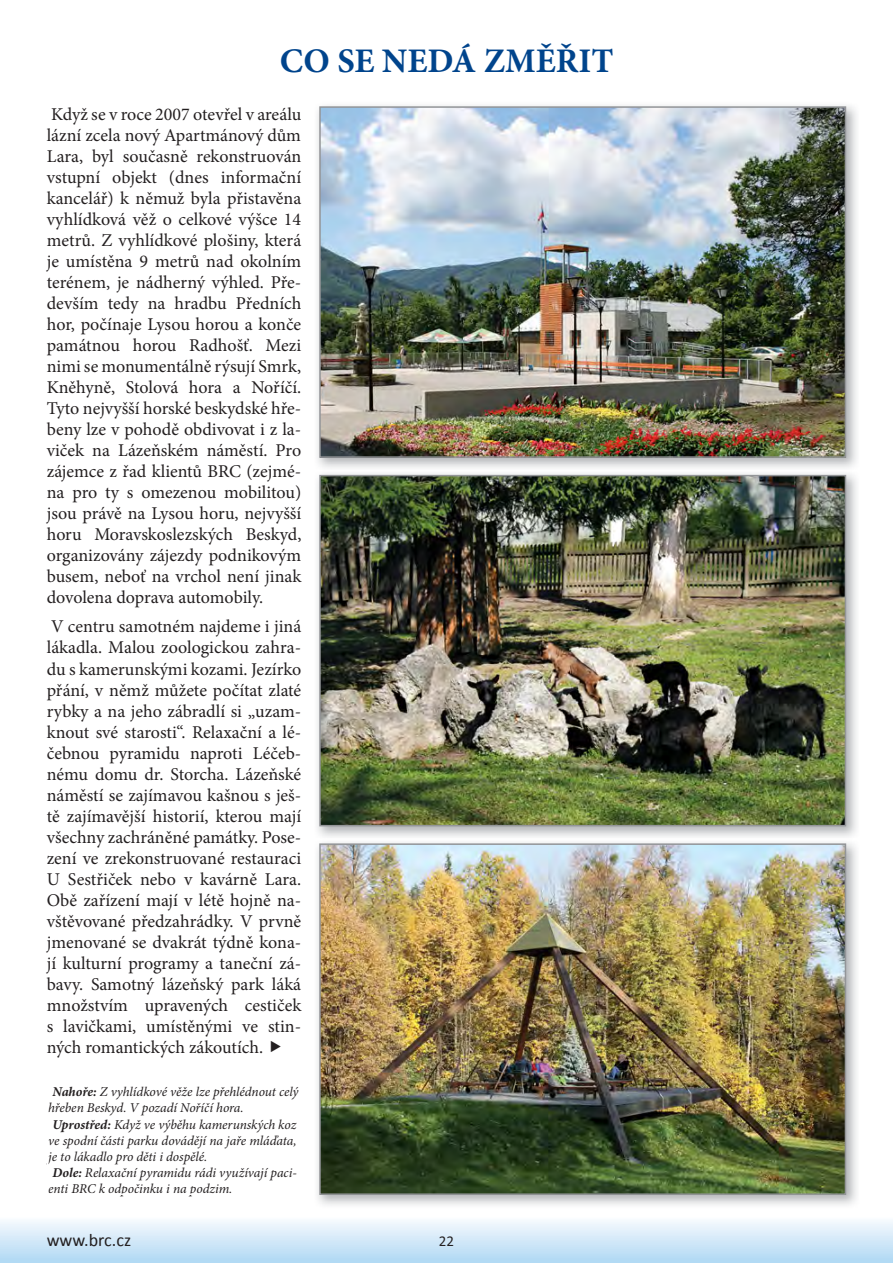
<style>
.page{position:relative;width:893px;height:1263px;background:#fff}
.page>*{position:absolute;margin:0;border:0;box-sizing:border-box;transform-origin:0 0}
.t1{font:700 34.5px "Minion Pro";color:#00448c}
.t2{font:18px/21px "Minion Pro";color:#231f20;text-align:justify}
.t3{font:18px "Calibri";color:#231f20}
.t4{font:italic 13.5px "Minion Pro";letter-spacing:-.005em;color:#231f20}
.s1{font-weight:700}
</style>
<div class="page">
<div style="left:0;top:1216px;width:893px;height:47px;background:linear-gradient(to bottom,#fcfcfe,#aed7f3)"></div>
<img style="left:317px;top:105px;width:540px;height:1100px">
<img style="left:322px;top:109px;width:521px;height:346px">
<div style="left:319px;top:106px;width:527px;height:352px;border:2px solid #939598"></div>
<img style="left:317px;top:470px;width:540px;height:1px">
<img style="left:322px;top:478px;width:521px;height:345px">
<div style="left:319px;top:475px;width:527px;height:351px;border:2px solid #939598"></div>
<img style="left:317px;top:839px;width:540px;height:1px">
<img style="left:322px;top:846px;width:521px;height:346px">
<div style="left:319px;top:843px;width:527px;height:352px;border:2px solid #939598"></div>
<svg style="left:440px;top:1236px;width:13px;height:10px"></svg>
<h1 class="t1" style="left:280px;top:47px;width:335px">CO SE NEDÁ ZMĚŘIT</h1>
<p class="t2" style="left:47px;top:105px;width:256px">Když se v roce 2007 otevřel v areálu lázní zcela nový Apartmánový dům Lara, byl současně rekonstruován vstupní objekt (dnes informační kancelář) k němuž byla přistavěna vyhlídková věž o celkové výšce 14 metrů. Z vyhlídkové plošiny, která je umístěna 9 metrů nad okolním terénem, je nádherný výhled. Pře&shy;devším tedy na hradbu Předních hor, počínaje Lysou horou a konče památnou horou Radhošť. Mezi nimi se monumentálně rýsují Smrk, Kněhyně, Stolová hora a Noříčí.<br>Tyto nejvyšší horské beskydské hře&shy;beny lze v pohodě obdivovat i z la&shy;viček na Lázeňském náměstí. Pro zájemce z řad klientů BRC (zejmé&shy;na pro ty s omezenou mobilitou) jsou právě na Lysou horu, nejvyšší horu Moravskoslezských Beskyd, organizovány zájezdy podnikovým busem, neboť na vrchol není jinak dovolena doprava automobily.</p>
<p class="t2" style="left:47px;top:618px;width:256px">V centru samotném najdeme i jiná lákadla. Malou zoologickou zahra&shy;du s kamerunskými kozami. Jezírko přání, v němž můžete počítat zlaté rybky a na jeho zábradlí si „uzam&shy;knout své starosti“. Relaxační a lé&shy;čebnou pyramidu naproti Léčeb&shy;nému domu dr. Storcha. Lázeňské náměstí se zajímavou kašnou s ješ&shy;tě zajímavější historií, kterou mají všechny zachráněné památky. Pose&shy;zení ve zrekonstruované restauraci U Sestřiček nebo v kavárně Lara.<br>Obě zařízení mají v létě hojně na&shy;vštěvované předzahrádky. V prvně jmenované se dvakrát týdně kona&shy;jí kulturní programy a taneční zá&shy;bavy. Samotný lázeňský park láká množstvím upravených cestiček s lavičkami, umístěnými ve stin&shy;ných romantických zákoutích.</p>
<p class="t4" style="left:53px;top:1086px;width:247px"><span class="s1">Nahoře:</span> Z vyhlídkové věže lze přehlédnout celý</p>
<p class="t4" style="left:48px;top:1103px;width:197px">hřeben Beskyd. V pozadí Noříčí hora.</p>
<p class="t4" style="left:53px;top:1119px;width:245px"><span class="s1">Uprostřed:</span> Když ve výběhu kamerunských koz</p>
<p class="t4" style="left:48px;top:1135px;width:250px">ve spodní části parku dovádějí na jaře mláďata,</p>
<p class="t4" style="left:48px;top:1151px;width:160px">je to lákadlo pro děti i dospělé.</p>
<p class="t4" style="left:53px;top:1167px;width:246px"><span class="s1">Dole:</span> Relaxační pyramidu rádi využívají paci-</p>
<p class="t4" style="left:48px;top:1184px;width:186px">enti BRC k odpočinku i na podzim.</p>
<p class="t3" style="left:47px;top:1232px;width:86px">www.brc.cz</p>
</div>
